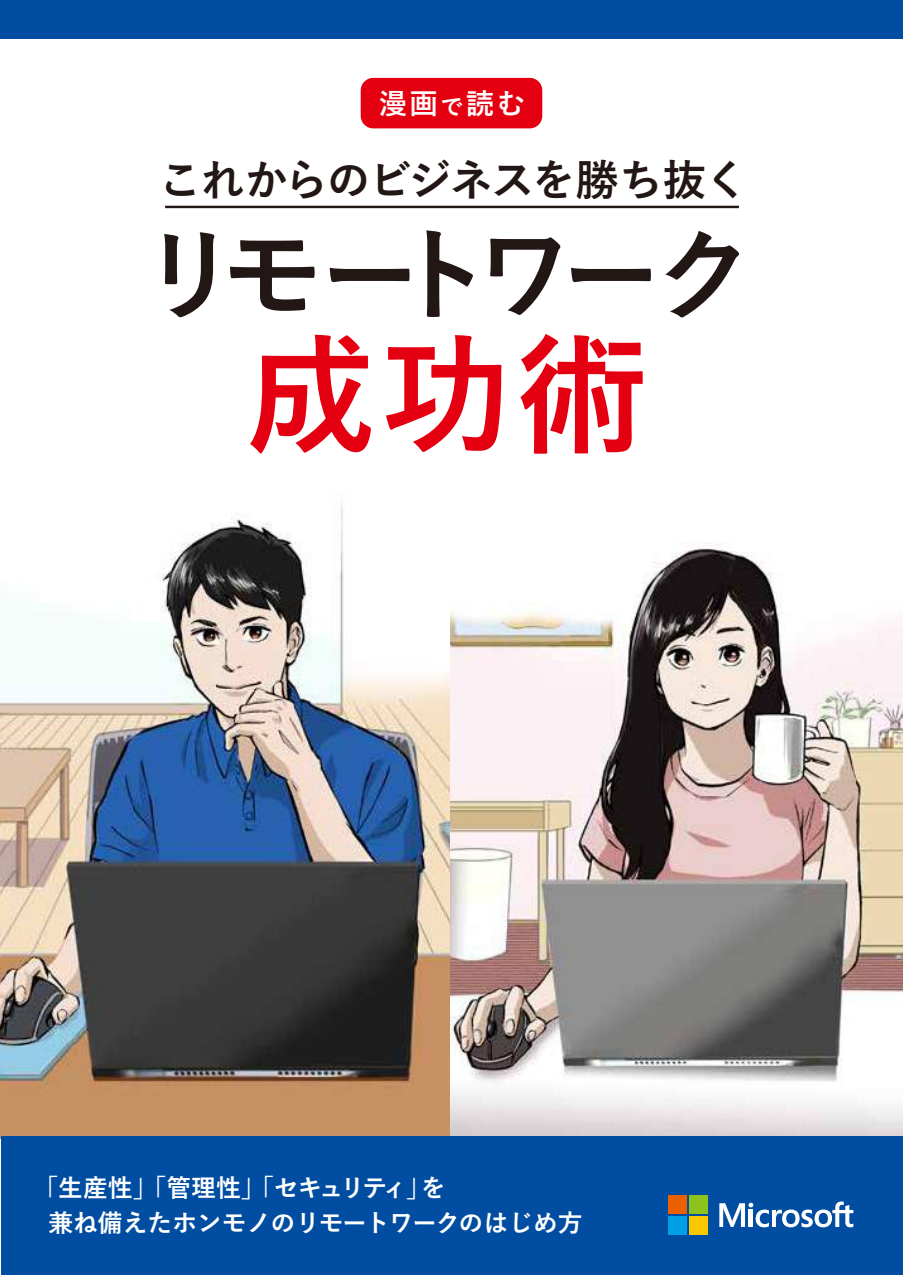
<style>
.page{position:relative;width:903px;height:1275px;background:#fff}
.page>*{position:absolute;margin:0;border:0;box-sizing:border-box;transform-origin:0 0}
.t1{font:700 130.72px "Yu Go";color:#e50011}
.t2{font:700 101.33px "Yu Go";letter-spacing:-.16em;color:#221714}
.t3{font:700 43.4px "Yu Go";letter-spacing:-.04em;color:#221714}
.t4{font:700 28.35px "Yu Go";color:#fff}
.t5{font:700 24.85px/34.6px "Yu Go";color:#fff}
.s1{font-size:23.1px}
</style>
<div class="page">
<img style="left:0;top:502px;width:903px;height:637px">
<div style="left:361px;top:78px;width:181px;height:50px;background:#e50011;border-radius:13px"></div>
<hr style="left:165px;top:206px;width:574px;height:2px;background:#221714">
<div style="left:1px;top:1136px;width:902px;height:139px;background:#004da1"></div>
<svg style="left:719px;top:1201px;width:134px;height:26px"></svg>
<div style="left:668px;top:1195px;width:19px;height:19px;background:#eb6000"></div>
<div style="left:689px;top:1195px;width:18px;height:19px;background:#8ec31e"></div>
<div style="left:668px;top:1216px;width:19px;height:19px;background:#00a0e8"></div>
<div style="left:689px;top:1216px;width:18px;height:19px;background:#fbc700"></div>
<div style="left:0;top:0;width:903px;height:39px;background:#004da1"></div>
<p class="t4" style="left:379px;top:88px;width:148px">漫画<span class="s1">で</span>読む</p>
<h3 class="t3" style="left:158px;top:156px;width:591px">これからのビジネスを勝ち抜く</h3>
<h2 class="t2" style="left:138px;top:218px;width:618px">リモートワーク</h2>
<h1 class="t1" style="left:245px;top:322px;width:404px">成功術</h1>
<p class="t5" style="left:48px;top:1171px;width:536px;text-indent:-15px">「生産性」「管理性」「セキュリティ」を<br>兼ね備えたホンモノのリモートワークのはじめ方</p>
</div>
